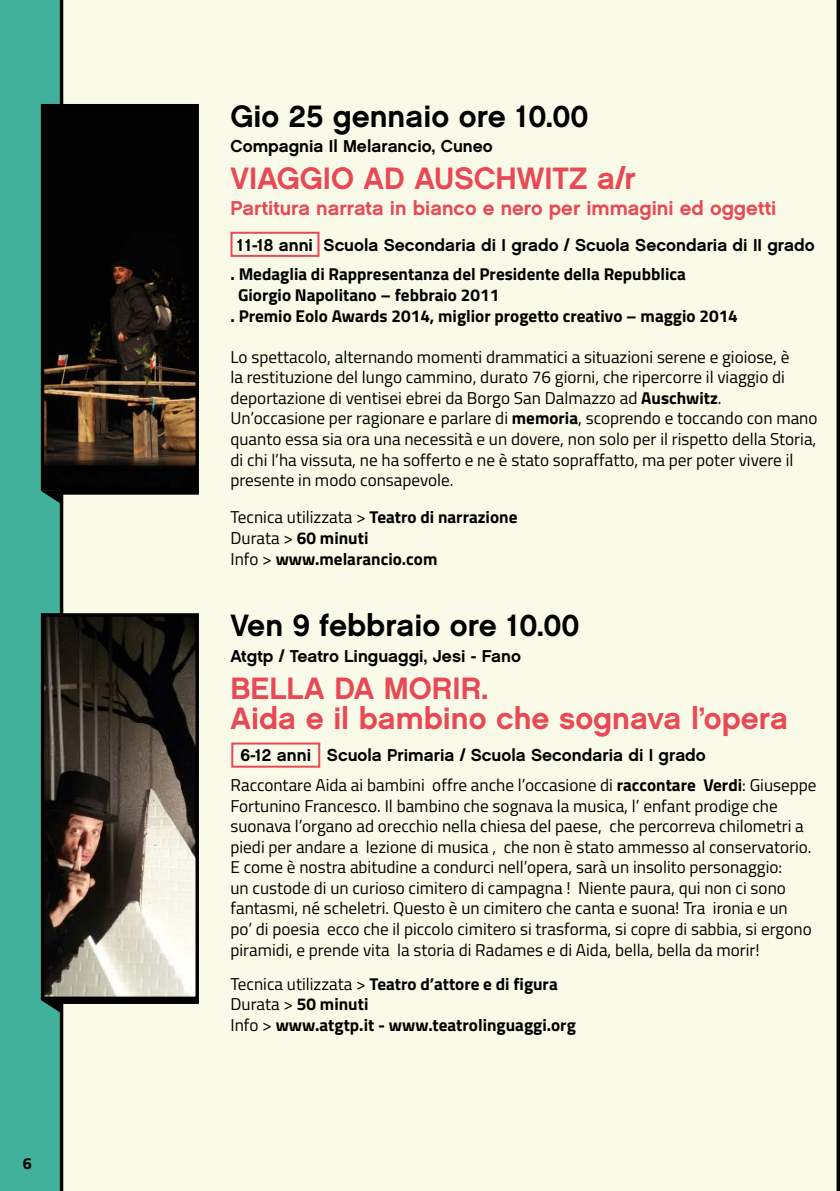
<style>
.page{position:relative;width:840px;height:1191px;background:#fff}
.page>*{position:absolute;margin:0;border:0;box-sizing:border-box;transform-origin:0 0}
.t1{font:30.8px/30.8px "Chalet New York Nineteen Sixty";color:#e94855}
.t2{font:30.8px "Chalet New York Nineteen Sixty";color:#000}
.t3{font:20px "Chalet New York Nineteen Sixty";color:#e94855}
.t4{font:17.2px/20.6px "Titillium Web";color:#000}
.t5{font:700 17.2px/20.6px "Titillium Web";color:#000}
.t6{font:17.2px "Chalet New York Nineteen Sixty";color:#000}
.t7{font:700 16px "Titillium Web";color:#000}
.s1{font-weight:700}
.s2{font-weight:400}
</style>
<div class="page">
<div style="left:0;top:0;width:839px;height:1191px;background:#41b19c"></div>
<div style="left:60px;top:0;width:779px;height:1191px;background:#fafae8"></div>
<img style="left:45px;top:108px;width:150px;height:379px">
<div style="left:41px;top:104px;width:158px;height:387px;border:3px solid #000"></div>
<img style="left:45px;top:617px;width:150px;height:379px">
<div style="left:41px;top:613px;width:158px;height:387px;border:3px solid #000"></div>
<svg style="left:41px;top:491px;width:20px;height:13px"></svg>
<svg style="left:41px;top:1000px;width:20px;height:13px"></svg>
<div style="left:61px;top:490px;width:138px;height:4px;border:4px solid #000"></div>
<div style="left:61px;top:999px;width:138px;height:5px;border:4px solid #000"></div>
<div style="left:230px;top:232px;width:89px;height:25px;border:2px solid #e94855"></div>
<div style="left:231px;top:742px;width:89px;height:25px;border:2px solid #e94855"></div>
<p class="t7" style="left:23px;top:1151px;width:10px">6</p>
<h1 class="t2" style="left:230px;top:97px;width:359px">Gio 25 gennaio ore 10.00</h1>
<p class="t6" style="left:230px;top:135px;width:263px">Compagnia Il Melarancio, Cuneo</p>
<h1 class="t1" style="left:230px;top:163px;width:406px">VIAGGIO AD AUSCHWITZ a/r</h1>
<p class="t3" style="left:230px;top:196px;width:547px">Partitura narrata in bianco e nero per immagini ed oggetti</p>
<p class="t6" style="left:237px;top:234px;width:579px">11-18 anni Scuola Secondaria di I grado / Scuola Secondaria di II grado</p>
<p class="t5" style="left:230px;top:263px;width:456px">. Medaglia di Rappresentanza del Presidente della Repubblica</p>
<p class="t5" style="left:238px;top:284px;width:262px">Giorgio Napolitano – febbraio 2011</p>
<p class="t5" style="left:230px;top:304px;width:508px">. Premio Eolo Awards 2014, miglior progetto creativo – maggio 2014</p>
<p class="t4" style="left:230px;top:345px;width:588px">Lo spettacolo, alternando momenti drammatici a situazioni serene e gioiose, è<br>la restituzione del lungo cammino, durato 76 giorni, che ripercorre il viaggio di deportazione di ventisei ebrei da Borgo San Dalmazzo ad <span class="s1">Auschwitz</span>.<br>Un’occasione per ragionare e parlare di <span class="s1">memoria</span>, scoprendo e toccando con mano quanto essa sia ora una necessità e un dovere, non solo per il rispetto della Storia, di chi l’ha vissuta, ne ha sofferto e ne è stato sopraffatto, ma per poter vivere il presente in modo consapevole.</p>
<p class="t5" style="left:230px;top:506px;width:288px"><span class="s2">Tecnica utilizzata &gt;</span> Teatro di narrazione<br><span class="s2">Durata &gt;</span> 60 minuti<br><span class="s2">Info &gt;</span> www.melarancio.com</p>
<h1 class="t2" style="left:230px;top:606px;width:350px">Ven 9 febbraio ore 10.00</h1>
<p class="t6" style="left:230px;top:644px;width:292px">Atgtp / Teatro Linguaggi, Jesi - Fano</p>
<h1 class="t1" style="left:230px;top:672px;width:559px">BELLA DA MORIR.<br>Aida e il bambino che sognava l’opera</h1>
<p class="t6" style="left:240px;top:744px;width:466px">6-12 anni Scuola Primaria / Scuola Secondaria di I grado</p>
<p class="t4" style="left:230px;top:774px;width:587px">Raccontare Aida ai bambini offre anche l’occasione di <span class="s1">raccontare Verdi</span>: Giuseppe Fortunino Francesco. Il bambino che sognava la musica, l’ enfant prodige che suonava l’organo ad orecchio nella chiesa del paese, che percorreva chilometri a piedi per andare a lezione di musica , che non è stato ammesso al conservatorio.<br>E come è nostra abitudine a condurci nell’opera, sarà un insolito personaggio:<br>un custode di un curioso cimitero di campagna ! Niente paura, qui non ci sono fantasmi, né scheletri. Questo è un cimitero che canta e suona! Tra ironia e un<br>po’ di poesia ecco che il piccolo cimitero si trasforma, si copre di sabbia, si ergono piramidi, e prende vita la storia di Radames e di Aida, bella, bella da morir!</p>
<p class="t5" style="left:230px;top:972px;width:346px"><span class="s2">Tecnica utilizzata &gt;</span> Teatro d’attore e di figura<br><span class="s2">Durata &gt;</span> 50 minuti<br><span class="s2">Info &gt;</span> www.atgtp.it - www.teatrolinguaggi.org</p>
</div>
